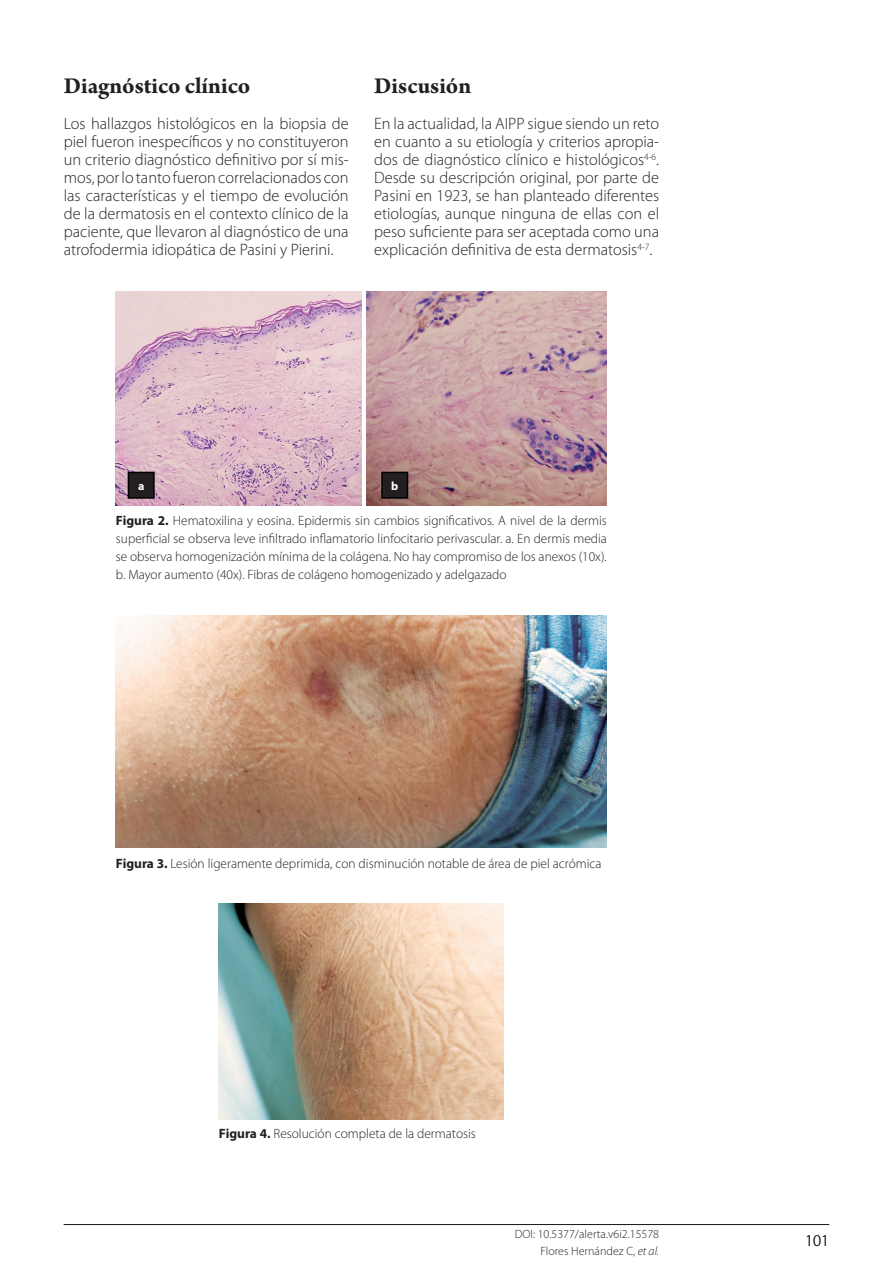
<style>
.page{position:relative;width:893px;height:1276px;background:#fff}
.page>*{position:absolute;margin:0;border:0;box-sizing:border-box;transform-origin:0 0}
.TITULO{font:700 24px "Arno Pro";color:#231f20}
.Primer_parrafo{font:300 16.5px/18px "Myriad Pro";color:#231f20;text-align:justify}
.Figura__Tabla__Titulo{font:300 13.5px/18px "Myriad Pro";color:#231f20;text-align:justify}
.t1{font:300 12px/16.8px "Myriad Pro";color:#231f20;text-align:right}
.t2{font:700 12px "Myriad Pro";color:#fff}
.s1{font-weight:700}
.s2{font-style:italic}
</style>
<div class="page">
<hr style="left:64px;top:1224px;width:765px;height:1px;background:#231f20">
<img style="left:116px;top:291px;width:245px;height:214px">
<img style="left:366px;top:291px;width:241px;height:214px">
<div style="left:128px;top:472px;width:26px;height:26px;background:#231f20"></div>
<div style="left:128px;top:472px;width:27px;height:27px;border:2px solid #000"></div>
<div style="left:382px;top:472px;width:25px;height:26px;background:#231f20"></div>
<div style="left:381px;top:472px;width:27px;height:27px;border:2px solid #000"></div>
<img style="left:116px;top:615px;width:491px;height:232px">
<img style="left:219px;top:903px;width:285px;height:216px">
<p class="TITULO" style="left:64px;top:72px;width:188px">Diagnóstico clínico</p>
<p class="Primer_parrafo" style="left:64px;top:115px;width:286px">Los hallazgos histológicos en la biopsia de piel fueron inespecíficos y no constituyeron un criterio diagnóstico definitivo por sí mis&shy;mos, por lo tanto fueron correlacionados con las características y el tiempo de evolución de la dermatosis en el contexto clínico de la paciente, que llevaron al diagnóstico de una atrofodermia idiopática de Pasini y Pierini.</p>
<p class="TITULO" style="left:374px;top:72px;width:99px">Discusión</p>
<p class="Primer_parrafo" style="left:374px;top:115px;width:286px">En la actualidad, la AIPP sigue siendo un reto en cuanto a su etiología y criterios apropia&shy;dos de diagnóstico clínico e histológicos<sup>4-6</sup>.<br>Desde su descripción original, por parte de Pasini en 1923, se han planteado diferentes etiologías, aunque ninguna de ellas con el peso suficiente para ser aceptada como una explicación definitiva de esta dermatosis<sup>4-7</sup>.</p>
<p class="t2" style="left:138px;top:478px;width:8px">a</p>
<p class="t2" style="left:391px;top:478px;width:9px">b</p>
<p class="Figura__Tabla__Titulo" style="left:116px;top:512px;width:492px"><span class="s1">Figura 2.</span> Hematoxilina y eosina. Epidermis sin cambios significativos. A nivel de la dermis superficial se observa leve infiltrado inflamatorio linfocitario perivascular. a. En dermis media se observa homogenización mínima de la colágena. No hay compromiso de los anexos (10x). b. Mayor aumento (40x). Fibras de colágeno homogenizado y adelgazado</p>
<p class="Figura__Tabla__Titulo" style="left:116px;top:854px;width:487px"><span class="s1">Figura 3.</span> Lesión ligeramente deprimida, con disminución notable de área de piel acrómica</p>
<p class="Figura__Tabla__Titulo" style="left:219px;top:1124px;width:258px"><span class="s1">Figura 4.</span> Resolución completa de la dermatosis</p>
<p class="t1" style="left:515px;top:1225px;width:146px">DOI: 10.5377/alerta.v6i2.15578<br>Flores Hernández C, <span class="s2">et al.</span></p>
<p class="Primer_parrafo" style="left:805px;top:1231px;width:26px">101</p>
</div>
